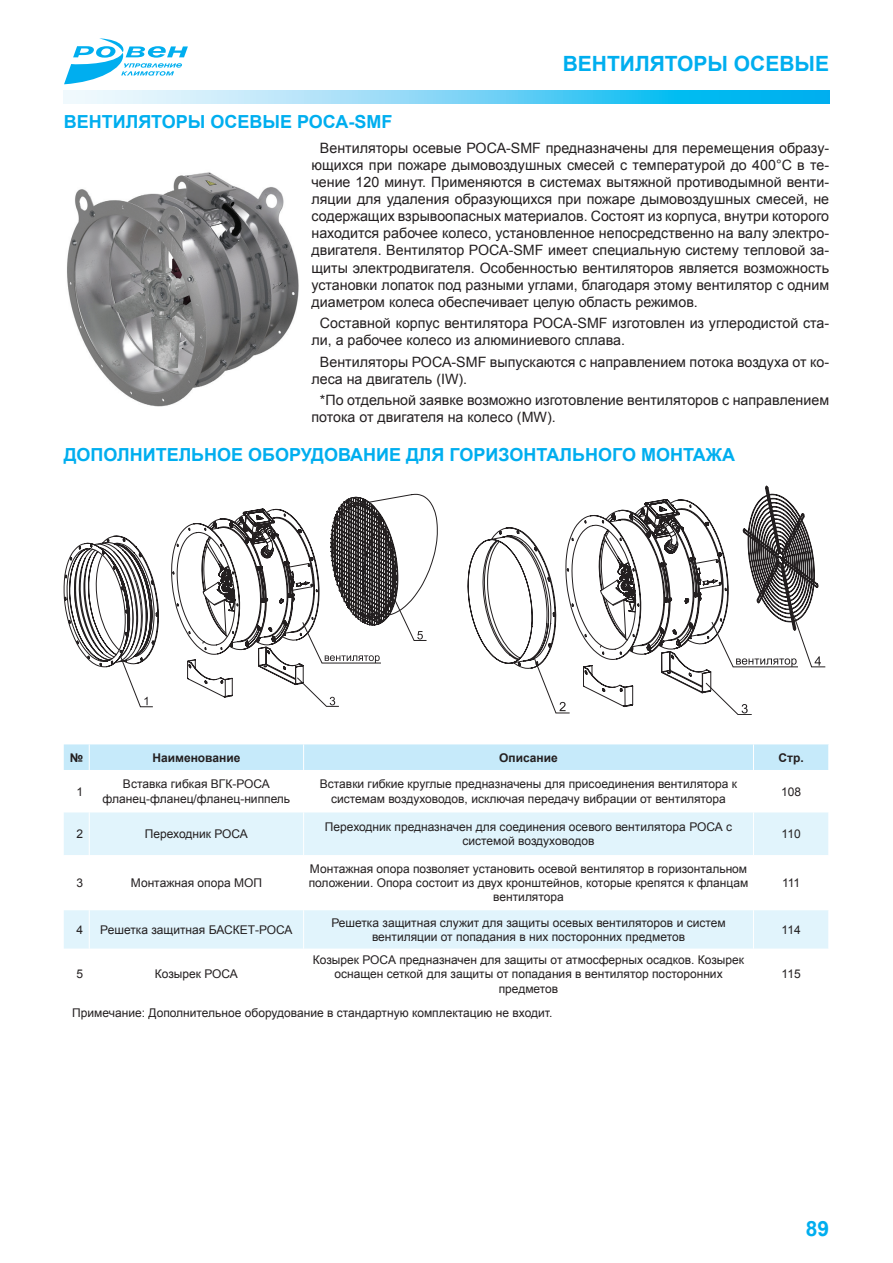
<style>
.page{position:relative;width:893px;height:1263px;background:#fff}
.page>*{position:absolute;margin:0;border:0;box-sizing:border-box;transform-origin:0 0}
.t1{font:700 21px "Arial";color:#00aeef}
.t2{font:700 18px "Arial";color:#00aeef}
.t3{font:14.25px/17.1px "Arial";color:#231f20}
.t4{font:12px/14.4px "Arial";color:#231f20;text-align:center}
.t5{font:700 12px "Arial";color:#231f20}
</style>
<div class="page">
<svg style="left:64px;top:38px;width:124px;height:46px"></svg>
<svg style="left:64px;top:90px;width:765px;height:13px;background:#76d5f6"></svg>
<img style="left:67px;top:172px;width:232px;height:234px">
<svg style="left:354px;top:494px;width:84px;height:82px"></svg>
<svg style="left:64px;top:497px;width:363px;height:210px"></svg>
<svg style="left:467px;top:485px;width:359px;height:230px"></svg>
<svg style="left:64px;top:812px;width:764px;height:136px;fill:#e1f4fc"></svg>
<hr style="left:89px;top:812px;width:1px;height:43px;background:#fff">
<hr style="left:89px;top:855px;width:1px;height:55px;background:#fff">
<hr style="left:89px;top:910px;width:1px;height:38px;background:#fff">
<div style="left:64px;top:744px;width:765px;height:26px;background:#c6eafa"></div>
<hr style="left:303px;top:812px;width:1px;height:43px;background:#fff">
<hr style="left:753px;top:812px;width:1px;height:43px;background:#fff">
<hr style="left:303px;top:855px;width:1px;height:55px;background:#fff">
<hr style="left:753px;top:855px;width:1px;height:55px;background:#fff">
<hr style="left:303px;top:910px;width:1px;height:38px;background:#fff">
<hr style="left:753px;top:910px;width:1px;height:38px;background:#fff">
<p class="t2" style="left:64px;top:110px;width:330px">ВЕНТИЛЯТОРЫ ОСЕВЫЕ РОСА-SMF</p>
<h1 class="t1" style="left:563px;top:49px;width:268px">вентиляторы осевые</h1>
<p class="t3" style="left:311px;top:139px;width:519px;text-align:justify;text-indent:9px">Вентиляторы осевые РОСА-SMF предназначены для перемещения образу&shy;ющихся при пожаре дымовоздушных смесей с температурой до 400°С в те&shy;чение 120 минут. Применяются в системах вытяжной противодымной венти&shy;ляции для удаления образующихся при пожаре дымовоздушных смесей, не содержащих взрывоопасных материалов. Состоят из корпуса, внутри которого находится рабочее колесо, установленное непосредственно на валу электро&shy;двигателя. Вентилятор РОСА-SMF имеет специальную систему тепловой за&shy;щиты электродвигателя. Особенностью вентиляторов является возможность установки лопаток под разными углами, благодаря этому вентилятор с одним диаметром колеса обеспечивает целую область режимов.</p>
<p class="t3" style="left:311px;top:315px;width:519px;text-indent:9px">Составной корпус вентилятора РОСА-SMF изготовлен из углеродистой ста&shy;ли, а рабочее колесо из алюминиевого сплава.</p>
<p class="t3" style="left:311px;top:353px;width:519px;text-indent:9px">Вентиляторы РОСА-SMF выпускаются с направлением потока воздуха от ко&shy;леса на двигатель (IW).</p>
<p class="t3" style="left:311px;top:392px;width:519px;text-indent:9px">*По отдельной заявке возможно изготовление вентиляторов с направлением потока от двигателя на колесо (MW).</p>
<p class="t2" style="left:64px;top:443px;width:53px">Дополнител</p>
<p class="t2" style="left:191px;top:443px;width:27px">ьное</p>
<p class="t2" style="left:248px;top:443px;width:77px">оборудование</p>
<p class="t2" style="left:406px;top:443px;width:14px">для</p>
<p class="t2" style="left:449px;top:443px;width:24px">гори</p>
<p class="t2" style="left:498px;top:443px;width:25px">зонтал</p>
<p class="t2" style="left:572px;top:443px;width:98px">ьного монта</p>
<p class="t2" style="left:706px;top:443px;width:28px">жа</p>
<p class="t5" style="left:70px;top:749px;width:15px">№</p>
<p class="t5" style="left:152px;top:749px;width:90px">Наименование</p>
<p class="t5" style="left:499px;top:749px;width:60px">Описание</p>
<p class="t5" style="left:778px;top:749px;width:27px">Стр.</p>
<p class="t4" style="left:76px;top:784px;width:8px">1</p>
<p class="t4" style="left:103px;top:777px;width:189px">Вставка гибкая ВГК-РОСА фланец-фланец/фланец-ниппель</p>
<p class="t4" style="left:320px;top:777px;width:419px">Вставки гибкие круглые предназначены для присоединения вентилятора к системам воздуховодов, исключая передачу вибрации от вентилятора</p>
<p class="t4" style="left:781px;top:784px;width:22px">108</p>
<p class="t4" style="left:76px;top:827px;width:8px">2</p>
<p class="t4" style="left:145px;top:827px;width:105px">Переходник РОСА</p>
<p class="t4" style="left:325px;top:820px;width:409px">Переходник предназначен для соединения осевого вентилятора РОСА с системой воздуховодов</p>
<p class="t4" style="left:782px;top:827px;width:21px">110</p>
<p class="t4" style="left:76px;top:876px;width:8px">3</p>
<p class="t4" style="left:131px;top:876px;width:133px">Монтажная опора МОП</p>
<p class="t4" style="left:309px;top:861px;width:441px">Монтажная опора позволяет установить осевой вентилятор в горизонтальном положении. Опора состоит из двух кронштейнов, которые крепятся к фланцам вентилятора</p>
<p class="t4" style="left:782px;top:876px;width:20px">111</p>
<p class="t4" style="left:76px;top:922px;width:8px">4</p>
<p class="t4" style="left:100px;top:922px;width:194px">Решетка защитная БАСКЕТ-РОСА</p>
<p class="t4" style="left:331px;top:915px;width:396px">Решетка защитная служит для защиты осевых вентиляторов и систем вентиляции от попадания в них посторонних предметов</p>
<p class="t4" style="left:782px;top:922px;width:21px">114</p>
<p class="t4" style="left:76px;top:967px;width:8px">5</p>
<p class="t4" style="left:155px;top:967px;width:85px">Козырек РОСА</p>
<p class="t4" style="left:313px;top:953px;width:433px">Козырек РОСА предназначен для защиты от атмосферных осадков. Козырек оснащен сеткой для защиты от попадания в вентилятор посторонних предметов</p>
<p class="t4" style="left:782px;top:967px;width:21px">115</p>
<p class="t4" style="left:72px;top:1005px;width:482px">Примечание: Дополнительное оборудование в стандартную комплектацию не входит.</p>
<h1 class="t1" style="left:806px;top:1214px;width:25px">89</h1>
</div>
